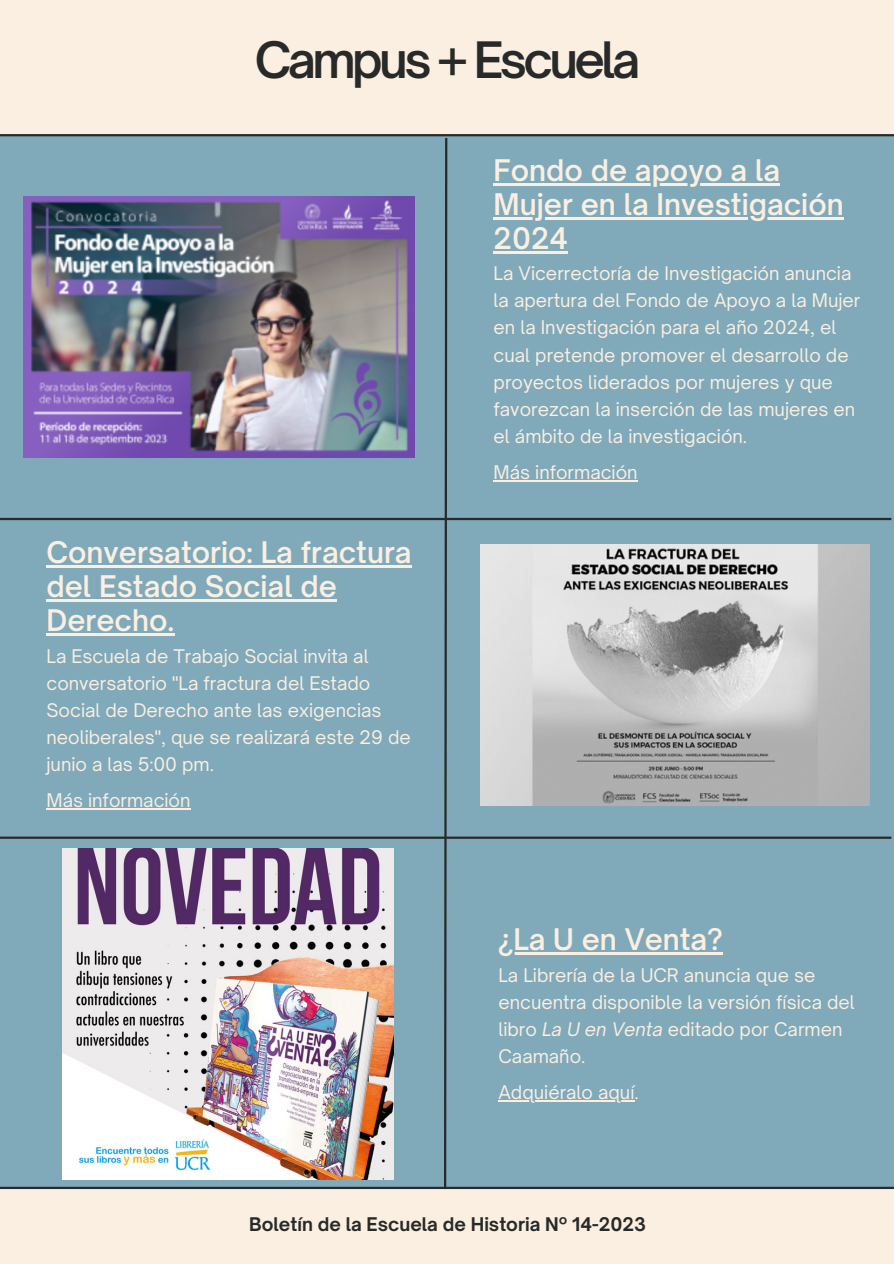
<style>
.page{position:relative;width:894px;height:1264px;background:#fff}
.page>*{position:absolute;margin:0;border:0;box-sizing:border-box;transform-origin:0 0}
.t1{font:600 48px "Open Sauce One";letter-spacing:-.075em;color:#282a29}
.t2{font:600 28.5px/33.8px "Open Sauce One";color:#faefe0}
.t3{font:18px/27px "Open Sauce One";color:#faefe0}
.t4{font:700 18px "Open Sauce One";color:#282a29}
.s1{font-style:italic}
</style>
<div class="page">
<div style="left:0;top:0;width:893px;height:1263px;background:#faefe0"></div>
<div style="left:0;top:136px;width:893px;height:1052px;background:#80a9ba"></div>
<hr style="left:0;top:134px;width:893px;height:2px;background:#282a29">
<hr style="left:0;top:1186px;width:893px;height:2px;background:#282a29">
<svg style="left:442px;top:136px;width:6px;height:1054px"></svg>
<hr style="left:0;top:518px;width:891px;height:2px;background:#282a29">
<hr style="left:46px;top:808px;width:144px;height:1px;background:#faefe0">
<hr style="left:46px;top:565px;width:365px;height:3px;background:#faefe0">
<hr style="left:46px;top:599px;width:291px;height:2px;background:#faefe0">
<hr style="left:46px;top:633px;width:128px;height:2px;background:#faefe0">
<hr style="left:0;top:836px;width:891px;height:2px;background:#282a29">
<img style="left:23px;top:197px;width:391px;height:260px">
<img style="left:480px;top:545px;width:389px;height:260px">
<img style="left:62px;top:848px;width:331px;height:331px">
<hr style="left:493px;top:480px;width:144px;height:1px;background:#faefe0">
<hr style="left:493px;top:183px;width:287px;height:3px;background:#faefe0">
<hr style="left:493px;top:217px;width:350px;height:2px;background:#faefe0">
<hr style="left:493px;top:251px;width:75px;height:2px;background:#faefe0">
<hr style="left:498px;top:1100px;width:136px;height:1px;background:#faefe0">
<hr style="left:498px;top:952px;width:224px;height:2px;background:#faefe0">
<p class="t1" style="left:255px;top:30px;width:386px">Campus + Escuela</p>
<p class="t2" style="left:493px;top:153px;width:351px">Fondo de apoyo a la<br>Mujer en la Investigación<br>2024</p>
<p class="t2" style="left:46px;top:535px;width:366px">Conversatorio: La fractura del Estado Social de<br>Derecho.</p>
<p class="t3" style="left:46px;top:642px;width:365px">La Escuela de Trabajo Social invita al conversatorio "La fractura del Estado Social de Derecho ante las exigencias neoliberales", que se realizará este 29 de junio a las 5:00 pm.</p>
<p class="t3" style="left:46px;top:786px;width:145px">Más información</p>
<p class="t3" style="left:493px;top:260px;width:368px">La Vicerrectoría de Investigación anuncia la apertura del Fondo de Apoyo a la Mujer en la Investigación para el año 2024, el cual pretende promover el desarrollo de proyectos liderados por mujeres y que favorezcan la inserción de las mujeres en el ámbito de la investigación.</p>
<p class="t3" style="left:493px;top:458px;width:145px">Más información</p>
<p class="t2" style="left:498px;top:922px;width:226px">¿La U en Venta?</p>
<p class="t3" style="left:498px;top:961px;width:358px">La Librería de la UCR anuncia que se encuentra disponible la versión física del libro <span class="s1">La U en Venta</span> editado por Carmen<br>Caamaño.</p>
<p class="t3" style="left:498px;top:1078px;width:142px">Adquiéralo aquí.</p>
<p class="t4" style="left:249px;top:1213px;width:398px">Boletín de la Escuela de Historia Nº 14-2023</p>
</div>
